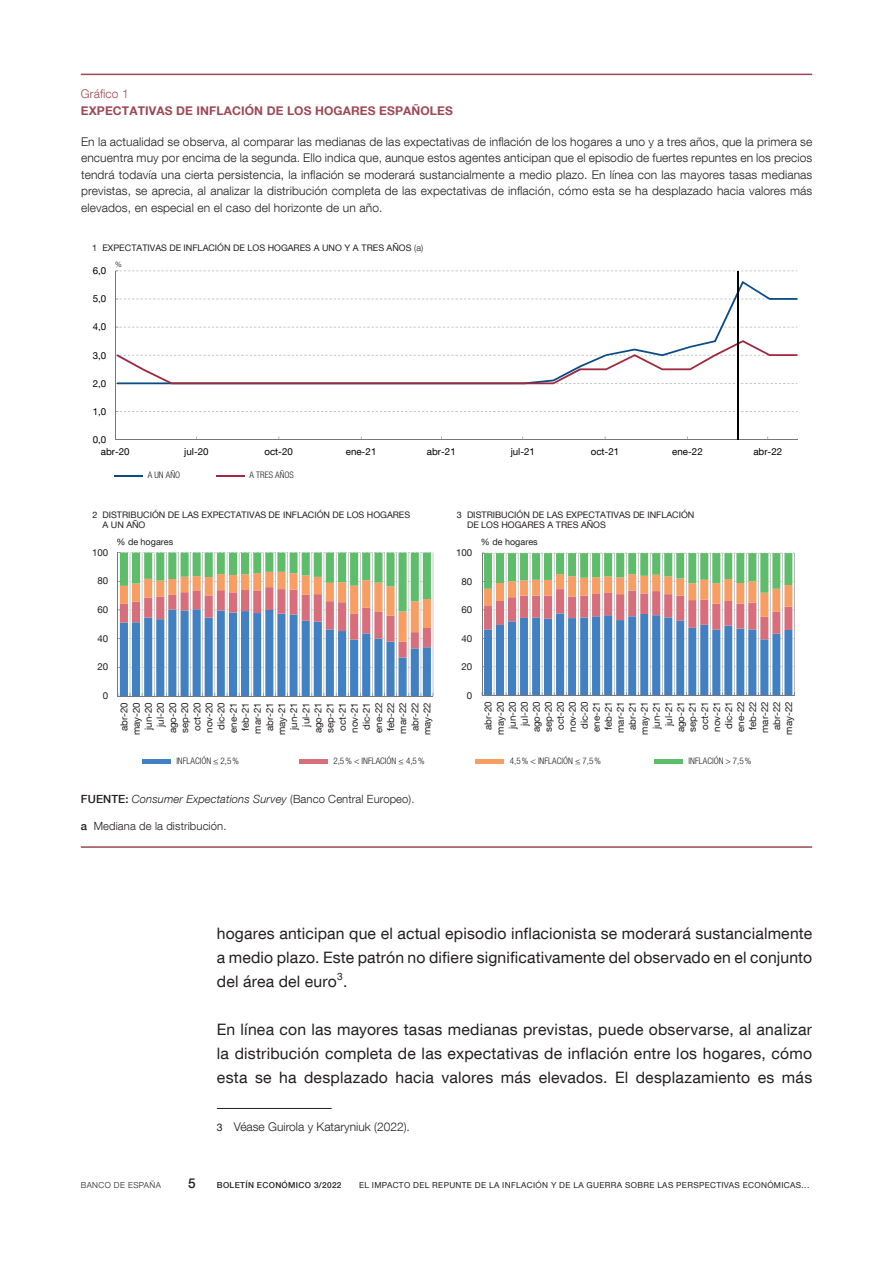
<style>
.page{position:relative;width:893px;height:1263px;background:#fff}
.page>*{position:absolute;margin:0;border:0;box-sizing:border-box;transform-origin:0 0}
.Texto_artículo{font:15.75px/24px "Bd E Neue Helvetica";letter-spacing:.015em;color:#231f20;text-align:justify}
.t1{font:500 13.5px "Bd E Neue Helvetica";color:#231f20}
.Citas_1_texto{font:300 12px/16.5px "Bd E Neue Helvetica";letter-spacing:.01em;color:#231f20;text-align:justify}
.t2{font:700 12px "Bd E Neue Helvetica";letter-spacing:.01em;color:#9d4855}
.t3{font:300 12px "Bd E Neue Helvetica";letter-spacing:.01em;color:#9d4855}
.t4{font:italic 300 11.25px "Bd E Neue Helvetica";letter-spacing:.01em;color:#231f20}
.t5{font:300 11.25px "Bd E Neue Helvetica";letter-spacing:.01em;color:#231f20}
.t6{font:9.75px/12.1px "Bd E Neue Helvetica";color:#231f20;text-align:right}
.t7{font:9.75px "Bd E Neue Helvetica";color:#000002}
.t8{font:9px/10.8px "Bd E Neue Helvetica";color:#231f20}
.t9{font:300 condensed 9px "Bd E Neue Helvetica";color:#231f20}
.t10{font:8.25px "Bd E Neue Helvetica";letter-spacing:.04em;color:#231f20}
.t11{font:500 8.25px "Bd E Neue Helvetica";letter-spacing:.04em;color:#231f20}
.t12{font:300 8.25px "Bd E Neue Helvetica";letter-spacing:.05em;color:#231f20}
.t13{font:300 7.5px "Bd E Neue Helvetica";color:#000001}
.s1{font-weight:300}
.s2{font-weight:500;font-style:normal}
.s3{font-style:normal}
.s4{font-weight:500}
.s5{font-weight:400;font-size:10.5px}
</style>
<div class="page">
<hr style="left:217px;top:1108px;width:115px;height:1px;background:#231f20">
<hr style="left:81px;top:74px;width:731px;height:1px;background:#9d4855">
<hr style="left:81px;top:846px;width:731px;height:2px;background:#9d4855">
<svg style="left:116px;top:271px;width:681px;height:168px"></svg>
<hr style="left:115px;top:271px;width:1px;height:168px;background:#74787a">
<hr style="left:115px;top:439px;width:682px;height:1px;background:#74787a">
<svg style="left:117px;top:281px;width:680px;height:59px"></svg>
<svg style="left:116px;top:340px;width:681px;height:44px"></svg>
<svg style="left:115px;top:475px;width:28px;height:1px"></svg>
<svg style="left:216px;top:475px;width:29px;height:1px"></svg>
<hr style="left:737px;top:271px;width:1px;height:168px;background:#000001">
<svg style="left:118px;top:552px;width:316px;height:145px"></svg>
<svg style="left:482px;top:553px;width:313px;height:143px"></svg>
<hr style="left:142px;top:759px;width:28px;height:4px;background:#4180c2">
<hr style="left:299px;top:759px;width:28px;height:4px;background:#d86e7b">
<hr style="left:475px;top:759px;width:29px;height:4px;background:#f89e63">
<hr style="left:654px;top:759px;width:29px;height:4px;background:#5ebd6a">
<p class="t3" style="left:81px;top:86px;width:49px">Gráfico 1</p>
<p class="t2" style="left:81px;top:103px;width:373px">EXPECTATIVAS DE INFLACIÓN DE LOS HOGARES ESPAÑOLES</p>
<p class="Citas_1_texto" style="left:81px;top:133px;width:733px">En la actualidad se observa, al comparar las medianas de las expectativas de inflación de los hogares a uno y a tres años, que la primera se encuentra muy por encima de la segunda. Ello indica que, aunque estos agentes anticipan que el episodio de fuertes repuntes en los precios tendrá todavía una cierta persistencia, la inflación se moderará sustancialmente a medio plazo. En línea con las mayores tasas medianas previstas, se aprecia, al analizar la distribución completa de las expectativas de inflación, cómo esta se ha desplazado hacia valores más elevados, en especial en el caso del horizonte de un año.</p>
<p class="t8" style="left:92px;top:242px;width:332px">1 EXPECTATIVAS DE INFLACIÓN DE LOS HOGARES A UNO Y A TRES AÑOS <span class="s1">(a)</span></p>
<p class="t13" style="left:115px;top:259px;width:8px">%</p>
<p class="t7" style="left:93px;top:265px;width:15px">6,0</p>
<p class="t7" style="left:93px;top:293px;width:15px">5,0</p>
<p class="t7" style="left:93px;top:321px;width:15px">4,0</p>
<p class="t7" style="left:93px;top:349px;width:15px">3,0</p>
<p class="t7" style="left:93px;top:377px;width:15px">2,0</p>
<p class="t7" style="left:93px;top:405px;width:15px">1,0</p>
<p class="t7" style="left:93px;top:433px;width:15px">0,0</p>
<p class="t7" style="left:101px;top:445px;width:30px">abr-20</p>
<p class="t7" style="left:184px;top:445px;width:26px">jul-20</p>
<p class="t7" style="left:264px;top:445px;width:30px">oct-20</p>
<p class="t7" style="left:346px;top:445px;width:32px">ene-21</p>
<p class="t7" style="left:427px;top:445px;width:30px">abr-21</p>
<p class="t7" style="left:511px;top:445px;width:26px">jul-21</p>
<p class="t7" style="left:591px;top:445px;width:30px">oct-21</p>
<p class="t7" style="left:672px;top:445px;width:32px">ene-22</p>
<p class="t7" style="left:753px;top:445px;width:30px">abr-22</p>
<p class="t9" style="left:148px;top:470px;width:34px">A UN AÑO</p>
<p class="t9" style="left:250px;top:470px;width:46px">A TRES AÑOS</p>
<p class="t8" style="left:103px;top:509px;width:309px;text-indent:-10px">2 DISTRIBUCIÓN DE LAS EXPECTATIVAS DE INFLACIÓN DE LOS HOGARES<br>A UN AÑO</p>
<p class="t8" style="left:116px;top:536px;width:58px">% de hogares</p>
<p class="t8" style="left:481px;top:536px;width:58px">% de hogares</p>
<p class="t8" style="left:467px;top:509px;width:229px;text-indent:-10px">3 DISTRIBUCIÓN DE LAS EXPECTATIVAS DE INFLACIÓN<br>DE LOS HOGARES A TRES AÑOS</p>
<p class="t6" style="left:92px;top:546px;width:18px">100</p>
<p class="t6" style="left:456px;top:547px;width:18px">100</p>
<p class="t6" style="left:98px;top:575px;width:12px">80</p>
<p class="t6" style="left:461px;top:575px;width:12px">80</p>
<p class="t6" style="left:98px;top:603px;width:12px">60</p>
<p class="t6" style="left:461px;top:603px;width:12px">60</p>
<p class="t6" style="left:98px;top:632px;width:12px">40</p>
<p class="t6" style="left:461px;top:632px;width:12px">40</p>
<p class="t6" style="left:98px;top:661px;width:12px">20</p>
<p class="t6" style="left:461px;top:660px;width:12px">20</p>
<p class="t6" style="left:103px;top:689px;width:7px">0</p>
<p class="t6" style="left:467px;top:689px;width:7px">0</p>
<p class="t6" style="left:118px;top:735px;width:35px;rotate:-90deg">abr-20 may-20 jun-20 jul-20 ago-20 sep-20 oct-20 nov-20 dic-20 ene-21 feb-21 mar-21 abr-21 may-21 jun-21 jul-21 ago-21 sep-21 oct-21 nov-21 dic-21 ene-22 feb-22 mar-22 abr-22 may-22</p>
<p class="t6" style="left:482px;top:734px;width:35px;rotate:-90deg">abr-20 may-20 jun-20 jul-20 ago-20 sep-20 oct-20 nov-20 dic-20 ene-21 feb-21 mar-21 abr-21 may-21 jun-21 jul-21 ago-21 sep-21 oct-21 nov-21 dic-21 ene-22 feb-22 mar-22 abr-22 may-22</p>
<p class="t9" style="left:176px;top:756px;width:64px">INFLACIÓN ≤ 2,5%</p>
<p class="t9" style="left:333px;top:756px;width:93px">2,5% &lt; INFLACIÓN ≤ 4,5%</p>
<p class="t9" style="left:510px;top:756px;width:93px">4,5% &lt; INFLACIÓN ≤ 7,5%</p>
<p class="t9" style="left:689px;top:756px;width:64px">INFLACIÓN &gt; 7,5%</p>
<p class="t4" style="left:81px;top:792px;width:335px"><span class="s2">FUENTE:</span> Consumer Expectations Survey <span class="s3">(Banco Central Europeo).</span></p>
<p class="t5" style="left:81px;top:819px;width:147px"><span class="s4">a</span> Mediana de la distribución.</p>
<p class="Texto_artículo" style="left:217px;top:921px;width:597px">hogares anticipan que el actual episodio inflacionista se moderará sustancialmente a medio plazo. Este patrón no difiere significativamente del observado en el conjunto del área del euro<sup>3</sup>.</p>
<p class="Texto_artículo" style="left:217px;top:1017px;width:597px">En línea con las mayores tasas medianas previstas, puede observarse, al analizar la distribución completa de las expectativas de inflación entre los hogares, cómo esta se ha desplazado hacia valores más elevados. El desplazamiento es más</p>
<p class="Citas_1_texto" style="left:217px;top:1118px;width:195px"><span class="s5">3</span> Véase Guirola y Kataryniuk (2022).</p>
<p class="t12" style="left:81px;top:1180px;width:82px">BANCO DE ESPAÑA</p>
<p class="t1" style="left:188px;top:1175px;width:9px">5</p>
<p class="t11" style="left:217px;top:1180px;width:126px">BOLETÍN ECONÓMICO 3/2022</p>
<p class="t10" style="left:359px;top:1180px;width:452px">EL IMPACTO DEL REPUNTE DE LA INFLACIÓN Y DE LA GUERRA SOBRE LAS PERSPECTIVAS ECONÓMICAS...</p>
</div>
